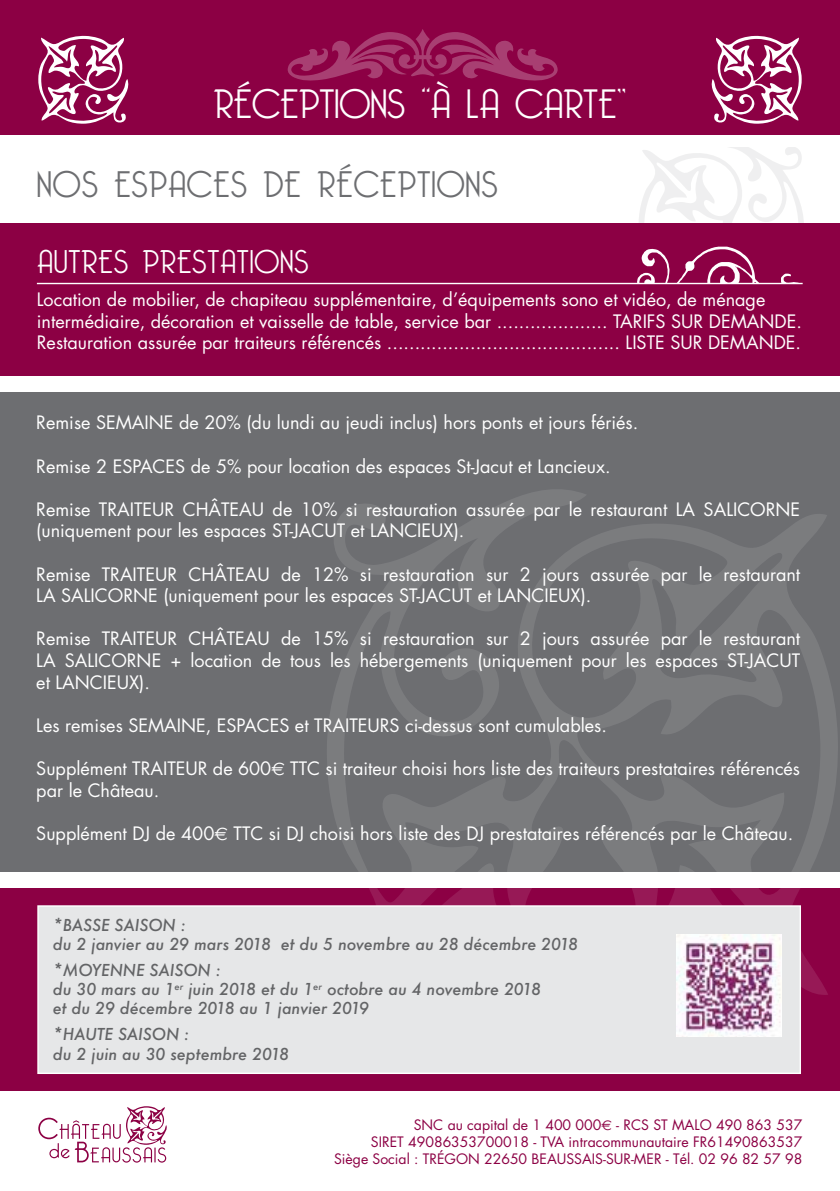
<style>
.page{position:relative;width:840px;height:1191px;background:#fff}
.page>*{position:absolute;margin:0;border:0;box-sizing:border-box;transform-origin:0 0}
.t1{font:300 40px "Bellerose";color:#fff}
.t2{font:300 36px "Bellerose";letter-spacing:.025em;color:#6d6e71}
.t3{font:300 32px "Bellerose";letter-spacing:.025em;color:#fff}
.t4{font:18px/21.6px "Futura";color:#fff}
.t5{font:italic 500 16px/19.2px "Futura";color:#636466}
.t6{font:14px/16.8px "Futura";color:#8c0044;text-align:right}
.s1{font-family:"Euro Sans"}
</style>
<div class="page">
<div style="left:0;top:223px;width:839px;height:153px;background:#8c0044"></div>
<div style="left:0;top:392px;width:839px;height:480px;background:#6d6e71"></div>
<div style="left:0;top:0;width:839px;height:143px;background:#8c0044"></div>
<svg style="left:287px;top:29px;width:270px;height:52px"></svg>
<svg style="left:38px;top:36px;width:91px;height:88px"></svg>
<svg style="left:711px;top:36px;width:90px;height:88px"></svg>
<div style="left:0;top:136px;width:839px;height:11px;background:#fff"></div>
<div style="left:0;top:888px;width:839px;height:203px;background:#8c0044"></div>
<svg style="left:327px;top:490px;width:511px;height:505px"></svg>
<div style="left:37px;top:904px;width:764px;height:170px;background:#e6e7e8"></div>
<img style="left:675px;top:934px;width:105px;height:102px">
<svg style="left:636px;top:147px;width:167px;height:136px"></svg>
<hr style="left:37px;top:283px;width:765px;height:1px;background:#fff">
<svg style="left:38px;top:1106px;width:129px;height:56px"></svg>
<h1 class="t1" style="left:213px;top:81px;width:414px">RÉCEPTIONS ‘‘À LA CARTE’’</h1>
<h2 class="t2" style="left:37px;top:164px;width:462px">NOS ESPACES DE RÉCEPTIONS</h2>
<h3 class="t3" style="left:37px;top:243px;width:273px">AUTRES PRESTATIONS</h3>
<p class="t4" style="left:37px;top:289px;width:766px">Location de mobilier, de chapiteau supplémentaire, d’équipements sono et vidéo, de ménage intermédiaire, décoration et vaisselle de table, service bar .................... TARIFS SUR DEMANDE.<br>Restauration assurée par traiteurs référencés .......................................... LISTE SUR DEMANDE.</p>
<p class="t4" style="left:36px;top:412px;width:603px">Remise SEMAINE de 20% (du lundi au jeudi inclus) hors ponts et jours fériés.</p>
<p class="t4" style="left:36px;top:455px;width:575px">Remise 2 ESPACES de 5% pour location des espaces St-Jacut et Lancieux.</p>
<p class="t4" style="left:36px;top:498px;width:765px">Remise TRAITEUR CHÂTEAU de 10% si restauration assurée par le restaurant LA SALICORNE (uniquement pour les espaces ST-JACUT et LANCIEUX).</p>
<p class="t4" style="left:36px;top:563px;width:765px">Remise TRAITEUR CHÂTEAU de 12% si restauration sur 2 jours assurée par le restaurant<br>LA SALICORNE (uniquement pour les espaces ST-JACUT et LANCIEUX).</p>
<p class="t4" style="left:36px;top:628px;width:765px;text-align:justify">Remise TRAITEUR CHÂTEAU de 15% si restauration sur 2 jours assurée par le restaurant LA SALICORNE + location de tous les hébergements (uniquement pour les espaces ST-JACUT et LANCIEUX).</p>
<p class="t4" style="left:36px;top:714px;width:572px">Les remises SEMAINE, ESPACES et TRAITEURS ci-dessus sont cumulables.</p>
<p class="t4" style="left:36px;top:758px;width:765px">Supplément TRAITEUR de 600<span class="s1">W</span> TTC si traiteur choisi hors liste des traiteurs prestataires référencés par le Château.</p>
<p class="t4" style="left:36px;top:822px;width:758px">Supplément DJ de 400<span class="s1">W</span> TTC si DJ choisi hors liste des DJ prestataires référencés par le Château.</p>
<p class="t5" style="left:53px;top:915px;width:526px">*BASSE SAISON :<br>du 2 janvier au 29 mars 2018 et du 5 novembre au 28 décembre 2018</p>
<p class="t5" style="left:53px;top:960px;width:489px">*MOYENNE SAISON :<br>du 30 mars au 1<sup>er</sup> juin 2018 et du 1<sup>er</sup> octobre au 4 novembre 2018 et du 29 décembre 2018 au 1 janvier 2019</p>
<p class="t5" style="left:53px;top:1024px;width:237px">*HAUTE SAISON :<br>du 2 juin au 30 septembre 2018</p>
<p class="t6" style="left:334px;top:1116px;width:469px">SNC au capital de 1 400 000<span class="s1">A</span> - RCS ST MALO 490 863 537<br>SIRET 49086353700018 - TVA intracommunautaire FR61490863537<br>Siège Social : TRÉGON 22650 BEAUSSAIS-SUR-MER - Tél. 02 96 82 57 98</p>
</div>
